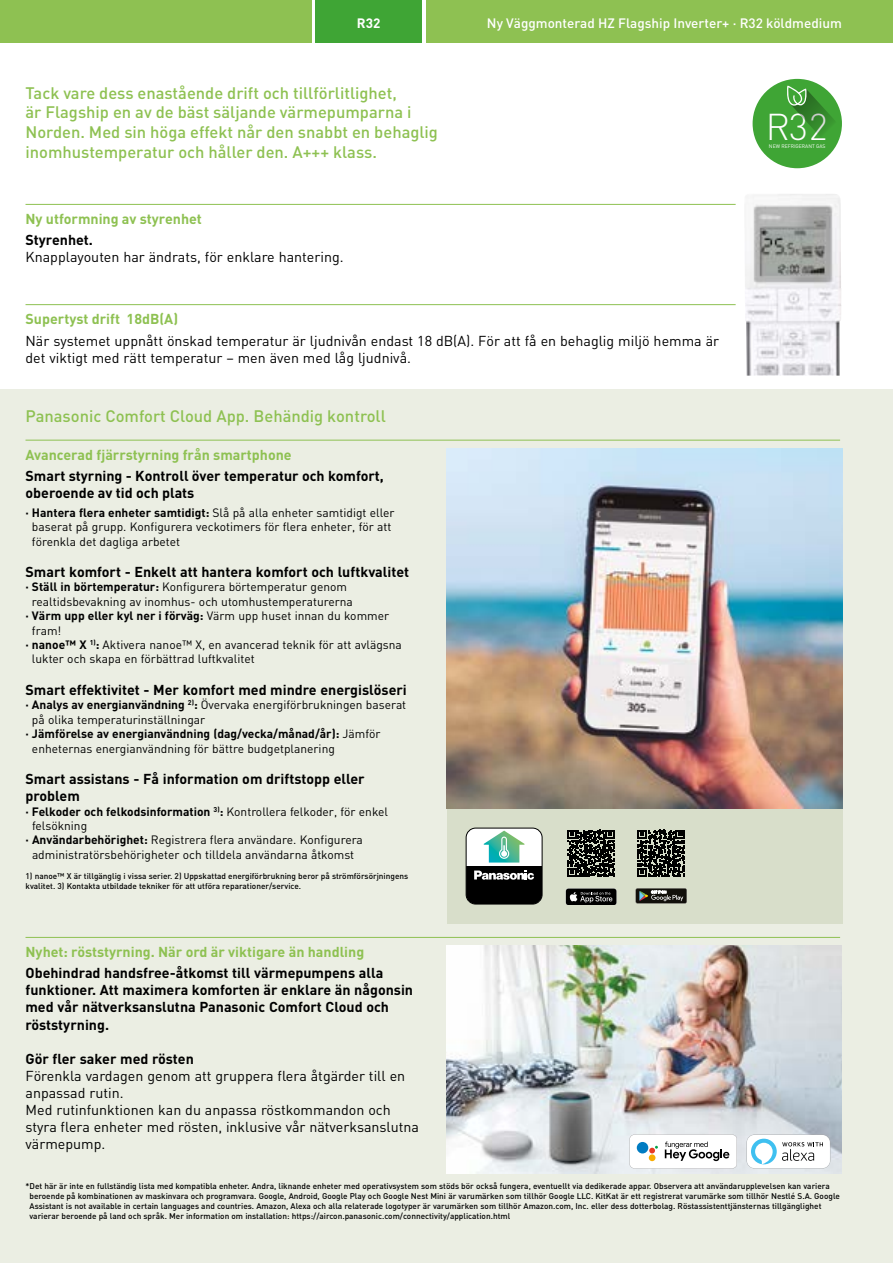
<style>
.page{position:relative;width:893px;height:1263px;background:#fff}
.page>*{position:absolute;margin:0;border:0;box-sizing:border-box;transform-origin:0 0}
.t1{font:300 36.9px "DIN";color:#fff}
.t2{font:500 16.5px/19.8px "DIN";color:#8ec152}
.t3{font:700 14.25px/17.1px "DIN";color:#000}
.t4{font:14.25px/17.1px "DIN";color:#000}
.t5{font:700 14.25px "DIN";color:#8ec152}
.t6{font:500 13.5px "DIN";color:#fff}
.t7{font:700 13.5px "DIN";color:#fff}
.t8{font:12px/14.4px "DIN";color:#000}
.t9{font:700 12px "DIN";color:#000}
.t10{font:500 8.25px/9.9px "DIN";color:#000}
.t11{font:5.1px "DIN";color:#fff}
.s1{font-weight:700}
.s2{font-weight:400}
</style>
<div class="page">
<div style="left:426px;top:0;width:467px;height:43px;background:#8ec152"></div>
<div style="left:0;top:0;width:311px;height:43px;background:#8ec152"></div>
<div style="left:316px;top:0;width:106px;height:43px;background:#3fa535"></div>
<div style="left:753px;top:79px;width:89px;height:89px;background:#3fa535;border-radius:50%"></div>
<svg style="left:787px;top:86px;width:52px;height:49px"></svg>
<div style="left:0;top:389px;width:893px;height:874px;background:#ebeee3"></div>
<img style="left:446px;top:945px;width:396px;height:229px">
<hr style="left:26px;top:440px;width:814px;height:1px;background:#8ec152">
<hr style="left:26px;top:937px;width:814px;height:1px;background:#8ec152">
<img style="left:446px;top:449px;width:396px;height:360px">
<div style="left:447px;top:809px;width:395px;height:114px;background:#d8deca"></div>
<hr style="left:26px;top:304px;width:710px;height:1px;background:#8ec152">
<svg style="left:566px;top:888px;width:51px;height:16px"></svg>
<svg style="left:636px;top:888px;width:51px;height:15px"></svg>
<svg style="left:638px;top:830px;width:47px;height:47px"></svg>
<svg style="left:568px;top:830px;width:47px;height:47px"></svg>
<div style="left:466px;top:828px;width:76px;height:76px;background:#fff;border-radius:10px"></div>
<svg style="left:484px;top:831px;width:41px;height:31px"></svg>
<div style="left:466px;top:866px;width:76px;height:38px;background:#000"></div>
<svg style="left:474px;top:870px;width:60px;height:10px"></svg>
<div style="left:466px;top:828px;width:76px;height:76px;border:1px solid #000;border-radius:10px"></div>
<hr style="left:26px;top:204px;width:710px;height:1px;background:#8ec152">
<img style="left:745px;top:194px;width:96px;height:182px">
<svg style="left:746px;top:1134px;width:84px;height:34px;background:#dde9ed"></svg>
<svg style="left:630px;top:1134px;width:107px;height:34px;background:#e4e3e3"></svg>
<div style="left:649px;top:1154px;width:6px;height:7px;background:#f8ac00;border-radius:50%"></div>
<div style="left:637px;top:1142px;width:11px;height:11px;background:#007cc2;border-radius:50%"></div>
<h3 class="t7" style="left:357px;top:15px;width:25px">R32</h3>
<h3 class="t6" style="left:487px;top:15px;width:356px">Ny Väggmonterad HZ Flagship Inverter+ · R32 köldmedium</h3>
<h2 class="t2" style="left:26px;top:82px;width:414px">Tack vare dess enastående drift och tillförlitlighet,<br>är Flagship en av de bäst säljande värmepumparna i Norden. Med sin höga effekt når den snabbt en behaglig inomhustemperatur och håller den. A+++ klass.</h2>
<h3 class="t5" style="left:26px;top:209px;width:178px">Ny utformning av styrenhet</h3>
<h3 class="t3" style="left:26px;top:231px;width:69px">Styrenhet.</h3>
<h3 class="t4" style="left:26px;top:248px;width:320px">Knapplayouten har ändrats, för enklare hantering.</h3>
<h3 class="t5" style="left:26px;top:310px;width:154px">Supertyst drift 18dB(A)</h3>
<h3 class="t4" style="left:26px;top:332px;width:695px">När systemet uppnått önskad temperatur är ljudnivån endast 18 dB(A). För att få en behaglig miljö hemma är det viktigt med rätt temperatur – men även med låg ljudnivå.</h3>
<h2 class="t2" style="left:26px;top:405px;width:362px">Panasonic Comfort Cloud App. Behändig kontroll</h2>
<h3 class="t5" style="left:26px;top:445px;width:268px">Avancerad fjärrstyrning från smartphone</h3>
<h3 class="t3" style="left:26px;top:467px;width:360px">Smart styrning - Kontroll över temperatur och komfort, oberoende av tid och plats</h3>
<h3 class="t8" style="left:32px;top:505px;width:364px;text-indent:-6px"><span class="s1">· Hantera flera enheter samtidigt:</span> Slå på alla enheter samtidigt eller baserat på grupp. Konfigurera veckotimers för flera enheter, för att förenkla det dagliga arbetet</h3>
<h3 class="t3" style="left:26px;top:563px;width:385px">Smart komfort - Enkelt att hantera komfort och luftkvalitet</h3>
<h3 class="t8" style="left:26px;top:580px;width:323px"><span class="s1">· Ställ in börtemperatur:</span> Konfigurera börtemperatur genom</h3>
<h3 class="t8" style="left:32px;top:594px;width:322px">realtidsbevakning av inomhus- och utomhustemperaturerna</h3>
<h3 class="t9" style="left:26px;top:608px;width:365px">· Värm upp eller kyl ner i förväg: <span class="s2">Värm upp huset innan du kommer</span></h3>
<h3 class="t8" style="left:32px;top:623px;width:31px">fram!</h3>
<h3 class="t8" style="left:26px;top:637px;width:378px"><span class="s1">· nanoe™ X</span> <sup>1)</sup><span class="s1">:</span> Aktivera nanoe™ X, en avancerad teknik för att avlägsna</h3>
<h3 class="t8" style="left:32px;top:652px;width:224px">lukter och skapa en förbättrad luftkvalitet</h3>
<h3 class="t3" style="left:26px;top:681px;width:383px">Smart effektivitet - Mer komfort med mindre energislöseri</h3>
<h3 class="t8" style="left:26px;top:698px;width:382px"><span class="s1">· Analys av energianvändning</span> <sup>2)</sup><span class="s1">:</span> Övervaka energiförbrukningen baserat</h3>
<h3 class="t8" style="left:32px;top:712px;width:175px">på olika temperaturinställningar</h3>
<h3 class="t9" style="left:26px;top:726px;width:357px">· Jämförelse av energianvändning (dag/vecka/månad/år): <span class="s2">Jämför</span></h3>
<h3 class="t8" style="left:32px;top:741px;width:304px">enheternas energianvändning för bättre budgetplanering</h3>
<h3 class="t3" style="left:26px;top:770px;width:341px">Smart assistans - Få information om driftstopp eller problem</h3>
<h3 class="t9" style="left:26px;top:803px;width:364px">· Felkoder och felkodsinformation <sup>3)</sup>: <span class="s2">Kontrollera felkoder, för enkel</span></h3>
<h3 class="t8" style="left:32px;top:818px;width:57px">felsökning</h3>
<h3 class="t8" style="left:26px;top:833px;width:339px"><span class="s1">· Användarbehörighet:</span> Registrera flera användare. Konfigurera</h3>
<h3 class="t8" style="left:32px;top:847px;width:324px">administratörsbehörigheter och tilldela användarna åtkomst</h3>
<p class="t10" style="left:26px;top:870px;width:384px">1) nanoe™ X är tillgänglig i vissa serier. 2) Uppskattad energiförbrukning beror på strömförsörjningens kvalitet. 3) Kontakta utbildade tekniker för att utföra reparationer/service.</p>
<h3 class="t5" style="left:26px;top:942px;width:340px">Nyhet: röststyrning. När ord är viktigare än handling</h3>
<h3 class="t3" style="left:26px;top:964px;width:389px">Obehindrad handsfree-åtkomst till värmepumpens alla funktioner. Att maximera komforten är enklare än någonsin med vår nätverksanslutna Panasonic Comfort Cloud och röststyrning.</h3>
<h3 class="t3" style="left:26px;top:1049px;width:170px">Gör fler saker med rösten</h3>
<h3 class="t4" style="left:26px;top:1067px;width:395px">Förenkla vardagen genom att gruppera flera åtgärder till en anpassad rutin.<br>Med rutinfunktionen kan du anpassa röstkommandon och styra flera enheter med rösten, inklusive vår nätverksanslutna värmepump.</h3>
<h1 class="t1" style="left:766px;top:104px;width:64px">R32</h1>
<p class="t11" style="left:769px;top:143px;width:58px">NEW REFRIGERANT GAS</p>
<p class="t10" style="left:30px;top:1181px;width:812px;text-indent:-4px">*Det här är inte en fullständig lista med kompatibla enheter. Andra, liknande enheter med operativsystem som stöds bör också fungera, eventuellt via dedikerade appar. Observera att användarupplevelsen kan variera beroende på kombinationen av maskinvara och programvara. Google, Android, Google Play och Google Nest Mini är varumärken som tillhör Google LLC. KitKat är ett registrerat varumärke som tillhör Nestlé S.A. Google Assistant is not available in certain languages and countries. Amazon, Alexa och alla relaterade logotyper är varumärken som tillhör Amazon.com, Inc. eller dess dotterbolag. Röstassistenttjänsternas tillgänglighet varierar beroende på land och språk. Mer information om installation: https://aircon.panasonic.com/connectivity/application.html</p>
</div>
